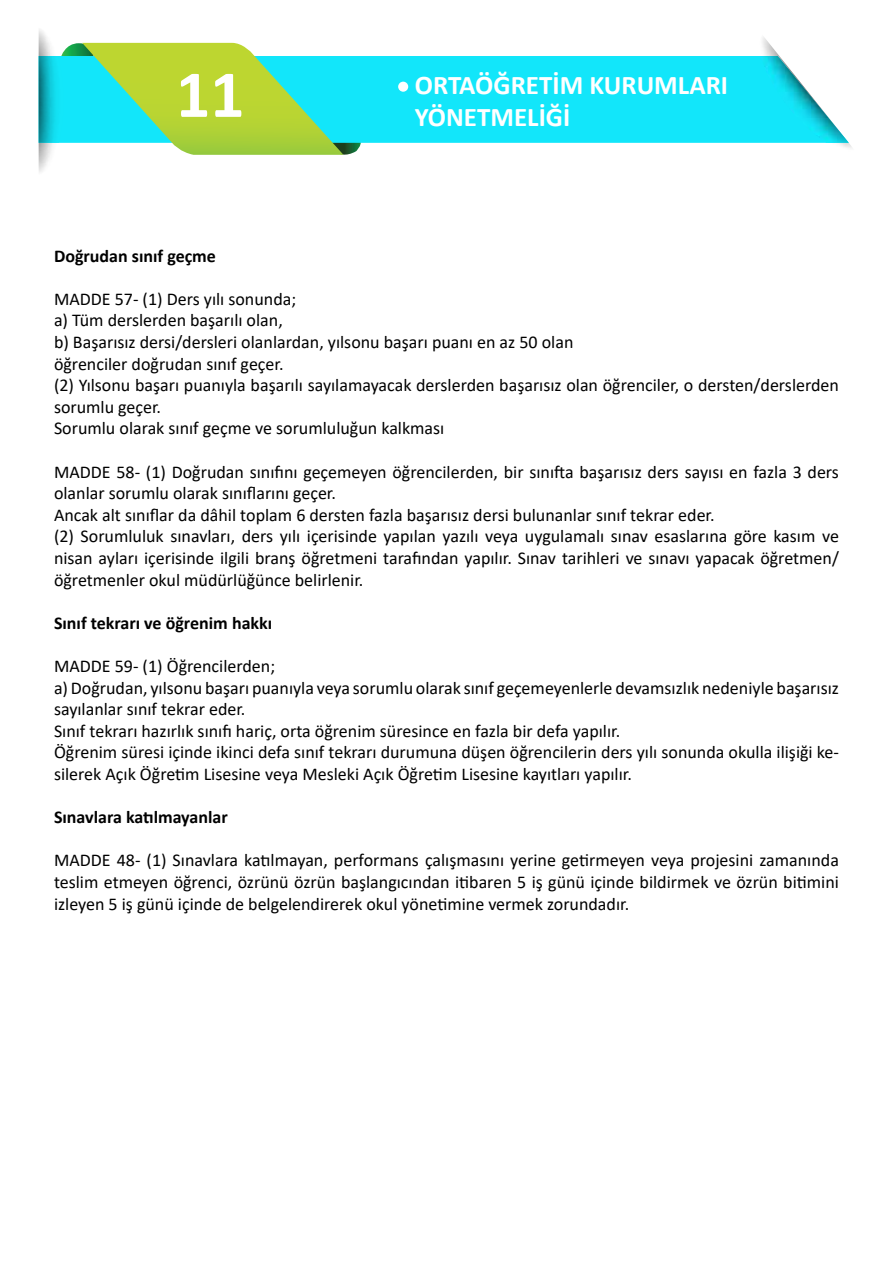
<style>
.page{position:relative;width:893px;height:1263px;background:#fff}
.page>*{position:absolute;margin:0;border:0;box-sizing:border-box;transform-origin:0 0}
.t1{font:700 67.5px "Calibri";color:#fff}
.t2{font:700 27px "Calibri";color:#fff}
.t3{font:18px/21.6px "Calibri";color:#000}
.t4{font:700 18px "Calibri";color:#000}
</style>
<div class="page">
<div style="left:362px;top:56px;width:397px;height:87px;background:#12e6fa"></div>
<svg style="left:61px;top:43px;width:301px;height:112px;background:#7fdc8c"></svg>
<img style="left:39px;top:29px;width:14px;height:143px">
<img style="left:39px;top:56px;width:25px;height:87px">
<img style="left:759px;top:37px;width:93px;height:111px">
<img style="left:761px;top:56px;width:88px;height:87px">
<div style="left:398px;top:82px;width:10px;height:10px;background:#fff;border-radius:50%"></div>
<h1 class="t1" style="left:176px;top:47px;width:70px">11</h1>
<h2 class="t2" style="left:415px;top:66px;width:315px">ORTAÖĞRETİM KURUMLARI</h2>
<h2 class="t2" style="left:415px;top:98px;width:157px">YÖNETMELİĞİ</h2>
<p class="t4" style="left:54px;top:243px;width:163px">Doğrudan sınıf geçme</p>
<p class="t3" style="left:54px;top:287px;width:786px">MADDE 57- (1) Ders yılı sonunda;<br>a) Tüm derslerden başarılı olan,<br>b) Başarısız dersi/dersleri olanlardan, yılsonu başarı puanı en az 50 olan<br>öğrenciler doğrudan sınıf geçer.<br>(2) Yılsonu başarı puanıyla başarılı sayılamayacak derslerden başarısız olan öğrenciler, o dersten/derslerden sorumlu geçer.<br>Sorumlu olarak sınıf geçme ve sorumluluğun kalkması</p>
<p class="t3" style="left:54px;top:460px;width:786px">MADDE 58- (1) Doğrudan sınıfını geçemeyen öğrencilerden, bir sınıfta başarısız ders sayısı en fazla 3 ders olanlar sorumlu olarak sınıflarını geçer.<br>Ancak alt sınıflar da dâhil toplam 6 dersten fazla başarısız dersi bulunanlar sınıf tekrar eder.<br>(2) Sorumluluk sınavları, ders yılı içerisinde yapılan yazılı veya uygulamalı sınav esaslarına göre kasım ve nisan ayları içerisinde ilgili branş öğretmeni tarafından yapılır. Sınav tarihleri ve sınavı yapacak öğretmen/ öğretmenler okul müdürlüğünce belirlenir.</p>
<p class="t4" style="left:54px;top:610px;width:220px">Sınıf tekrarı ve öğrenim hakkı</p>
<p class="t3" style="left:54px;top:655px;width:786px">MADDE 59- (1) Öğrencilerden;<br>a) Doğrudan, yılsonu başarı puanıyla veya sorumlu olarak sınıf geçemeyenlerle devamsızlık nedeniyle başarısız sayılanlar sınıf tekrar eder.<br>Sınıf tekrarı hazırlık sınıfı hariç, orta öğrenim süresince en fazla bir defa yapılır.<br>Öğrenim süresi içinde ikinci defa sınıf tekrarı durumuna düşen öğrencilerin ders yılı sonunda okulla ilişiği ke&shy;silerek Açık Öğretim Lisesine veya Mesleki Açık Öğretim Lisesine kayıtları yapılır.</p>
<p class="t4" style="left:54px;top:804px;width:175px">Sınavlara katılmayanlar</p>
<p class="t3" style="left:54px;top:849px;width:786px;text-align:justify">MADDE 48- (1) Sınavlara katılmayan, performans çalışmasını yerine getirmeyen veya projesini zamanında teslim etmeyen öğrenci, özrünü özrün başlangıcından itibaren 5 iş günü içinde bildirmek ve özrün bitimini izleyen 5 iş günü içinde de belgelendirerek okul yönetimine vermek zorundadır.</p>
</div>
